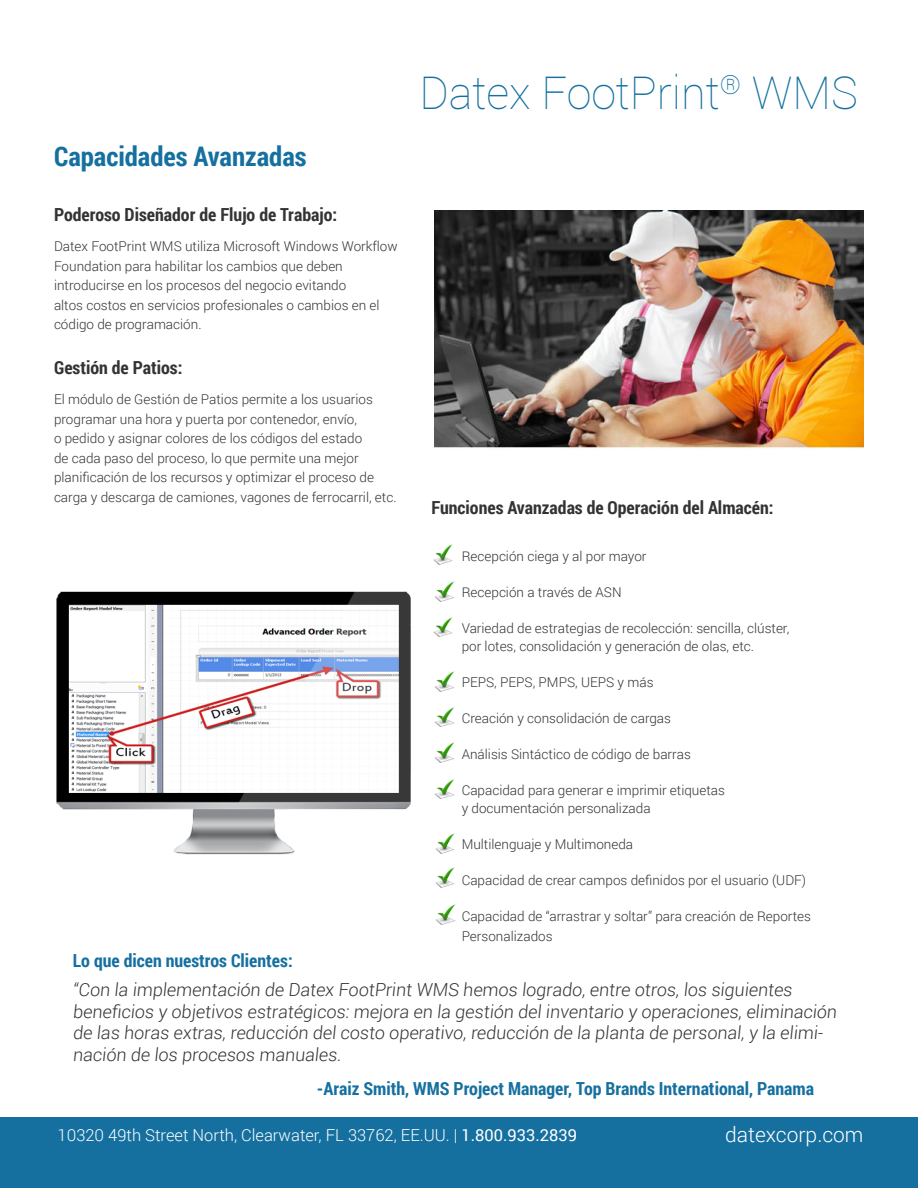
<style>
.page{position:relative;width:918px;height:1188px;background:#fff}
.page>*{position:absolute;margin:0;border:0;box-sizing:border-box;transform-origin:0 0}
.t1{font:100 45px "Roboto";color:#1570a0}
.t2{font:700 27px "Roboto Condensed";color:#1570a0}
.t3{font:300 21px "Roboto";color:#fff}
.t4{font:300 18px/21.6px "Roboto";color:#323332}
.t5{font:700 18px "Roboto Condensed";color:#323332}
.t6{font:700 18px "Roboto Condensed";color:#1570a0}
.t7{font:300 16.5px "Roboto";color:#fff}
.t8{font:300 13.5px/19.5px "Roboto";color:#323332}
.s1{font-weight:400}
</style>
<div class="page">
<div style="left:0;top:1118px;width:918px;height:70px;background:#1570a0"></div>
<img style="left:434px;top:617px;width:19px;height:20px">
<img style="left:435px;top:671px;width:20px;height:21px">
<img style="left:434px;top:707px;width:21px;height:20px">
<img style="left:435px;top:742px;width:20px;height:21px">
<img style="left:434px;top:779px;width:21px;height:20px">
<img style="left:435px;top:833px;width:20px;height:21px">
<img style="left:435px;top:867px;width:20px;height:21px">
<img style="left:433px;top:544px;width:20px;height:21px">
<img style="left:435px;top:581px;width:20px;height:21px">
<img style="left:435px;top:210px;width:429px;height:239px">
<img style="left:56px;top:591px;width:355px;height:264px">
<img style="left:436px;top:904px;width:20px;height:21px">
<p class="t2" style="left:54px;top:137px;width:254px">Capacidades Avanzadas</p>
<p class="t5" style="left:54px;top:202px;width:285px">Poderoso Diseñador de Flujo de Trabajo:</p>
<p class="t8" style="left:54px;top:236px;width:345px">Datex FootPrint WMS utiliza Microsoft Windows Workflow<br>Foundation para habilitar los cambios que deben introducirse en los procesos del negocio evitando</p>
<p class="t8" style="left:54px;top:295px;width:327px">altos costos en servicios profesionales o cambios en el código de programación.</p>
<p class="t5" style="left:54px;top:355px;width:130px">Gestión de Patios:</p>
<p class="t8" style="left:54px;top:389px;width:320px">El módulo de Gestión de Patios permite a los usuarios programar una hora y puerta por contenedor, envío,</p>
<p class="t8" style="left:54px;top:428px;width:310px">o pedido y asignar colores de los códigos del estado</p>
<p class="t8" style="left:54px;top:448px;width:321px">de cada paso del proceso, lo que permite una mejor planificación de los recursos y optimizar el proceso de</p>
<p class="t8" style="left:54px;top:487px;width:344px">carga y descarga de camiones, vagones de ferrocarril, etc.</p>
<p class="t6" style="left:73px;top:948px;width:221px">Lo que dicen nuestros Clientes:</p>
<p class="t1" style="left:419px;top:61px;width:440px">Datex FootPrint<sup>®</sup> WMS</p>
<p class="t5" style="left:431px;top:495px;width:344px">Funciones Avanzadas de Operación del Almacén:</p>
<p class="t8" style="left:462px;top:546px;width:186px">Recepción ciega y al por mayor</p>
<p class="t8" style="left:462px;top:582px;width:161px">Recepción a través de ASN</p>
<p class="t8" style="left:462px;top:618px;width:329px">Variedad de estrategias de recolección: sencilla, clúster,</p>
<p class="t8" style="left:462px;top:636px;width:294px">por lotes, consolidación y generación de olas, etc.</p>
<p class="t8" style="left:462px;top:672px;width:193px">PEPS, PEPS, PMPS, UEPS y más</p>
<p class="t8" style="left:462px;top:708px;width:211px">Creación y consolidación de cargas</p>
<p class="t8" style="left:462px;top:744px;width:231px">Análisis Sintáctico de código de barras</p>
<p class="t8" style="left:462px;top:780px;width:265px">Capacidad para generar e imprimir etiquetas</p>
<p class="t8" style="left:462px;top:798px;width:190px">y documentación personalizada</p>
<p class="t8" style="left:462px;top:834px;width:173px">Multilenguaje y Multimoneda</p>
<p class="t8" style="left:462px;top:870px;width:346px">Capacidad de crear campos definidos por el usuario (UDF)</p>
<p class="t8" style="left:462px;top:906px;width:351px">Capacidad de “arrastrar y soltar” para creación de Reportes<br>Personalizados</p>
<p class="t4" style="left:73px;top:978px;width:768px">“Con la implementación de Datex FootPrint WMS hemos logrado, entre otros, los siguientes beneficios y objetivos estratégicos: mejora en la gestión del inventario y operaciones, eliminación de las horas extras, reducción del costo operativo, reducción de la planta de personal, y la elimi&shy;nación de los procesos manuales.</p>
<p class="t6" style="left:317px;top:1076px;width:499px">-Araiz Smith, WMS Project Manager, Top Brands International, Panama</p>
<p class="t7" style="left:58px;top:1124px;width:521px">10320 49th Street North, Clearwater, FL 33762, EE.UU. | <span class="s1">1.800.933.2839</span></p>
<h3 class="t3" style="left:725px;top:1120px;width:140px">datexcorp.com</h3>
</div>
